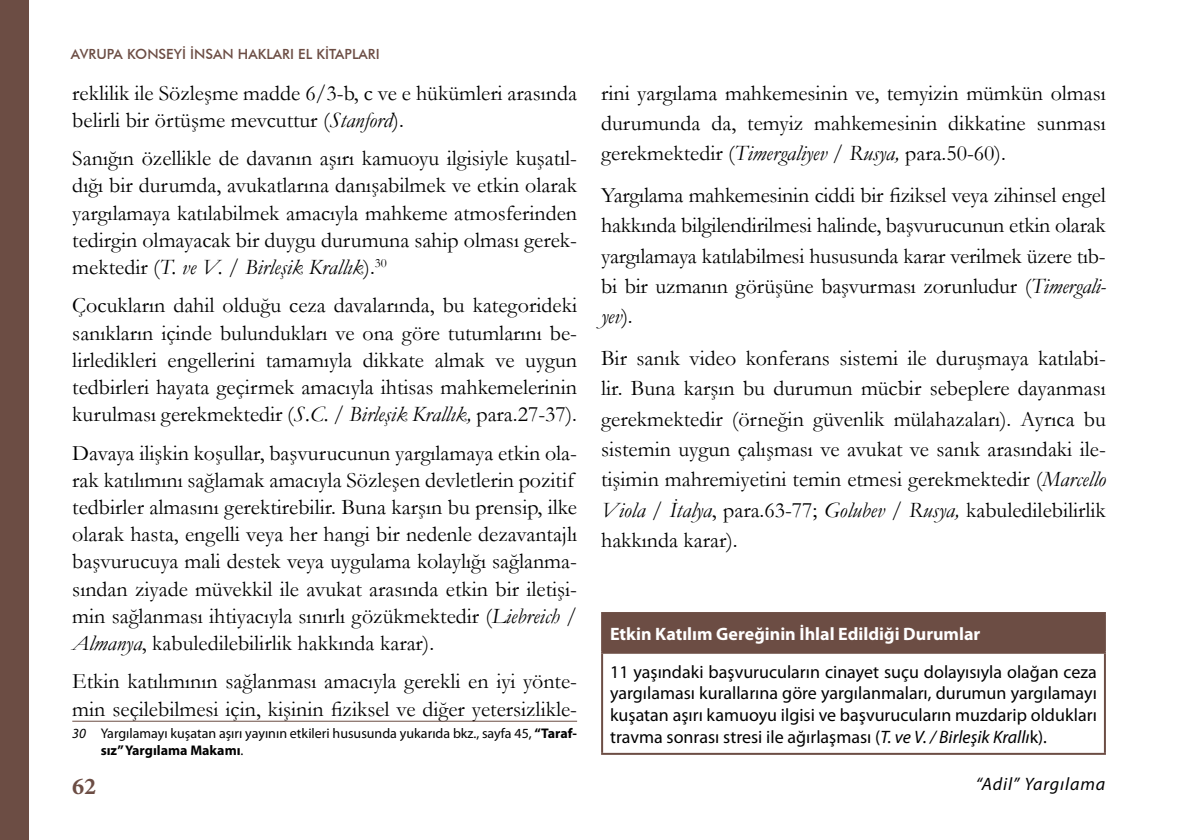
<style>
.page{position:relative;width:1191px;height:840px;background:#fff}
.page>*{position:absolute;margin:0;border:0;box-sizing:border-box;transform-origin:0 0}
.t1{font:700 24px "Minion Pro";color:#6c4d44}
.t2{font:22px/27.2px "Garamond";color:#000;text-align:justify}
.t3{font:18px/21.6px "Myriad Pro";color:#000;text-align:justify}
.t4{font:700 18px "Myriad Pro";color:#fff}
.t5{font:italic 18px "Myriad Pro";letter-spacing:.05em;color:#000}
.t6{font:14px/16.8px "Myriad Pro";color:#000}
.t7{font:500 14px "Futura BT";color:#6c4d44}
.s1{font-style:italic}
.s2{font-weight:700}
</style>
<div class="page">
<div style="left:0;top:0;width:28px;height:839px;background:#6c4d44"></div>
<hr style="left:72px;top:720px;width:505px;height:1px;background:#6c4d44">
<div style="left:602px;top:612px;width:503px;height:40px;background:#6c4d44"></div>
<hr style="left:601px;top:611px;width:505px;height:2px;background:#6c4d44">
<hr style="left:601px;top:613px;width:2px;height:38px;background:#6c4d44">
<hr style="left:1104px;top:613px;width:2px;height:38px;background:#6c4d44">
<hr style="left:601px;top:651px;width:505px;height:2px;background:#6c4d44">
<hr style="left:601px;top:653px;width:2px;height:99px;background:#6c4d44">
<hr style="left:1104px;top:653px;width:2px;height:99px;background:#6c4d44">
<hr style="left:601px;top:752px;width:505px;height:2px;background:#6c4d44">
<p class="t7" style="left:71px;top:46px;width:310px">AVRUPA KONSEYİ İNSAN HAKLARI EL KİTAPLARI</p>
<p class="t2" style="left:72px;top:78px;width:506px">reklilik ile Sözleşme madde 6/3-b, c ve e hükümleri arasında belirli bir örtüşme mevcuttur (<span class="s1">Stanford</span>).</p>
<p class="t2" style="left:72px;top:144px;width:506px">Sanığın özellikle de davanın aşırı kamuoyu ilgisiyle kuşatıl&shy;dığı bir durumda, avukatlarına danışabilmek ve etkin olarak yargılamaya katılabilmek amacıyla mahkeme atmosferinden tedirgin olmayacak bir duygu durumuna sahip olması gerek&shy;mektedir (<span class="s1">T. ve V. / Birleşik Krallık</span>).<sup>30</sup></p>
<p class="t2" style="left:72px;top:291px;width:506px">Çocukların dahil olduğu ceza davalarında, bu kategorideki sanıkların içinde bulundukları ve ona göre tutumlarını be&shy;lirledikleri engellerini tamamıyla dikkate almak ve uygun tedbirleri hayata geçirmek amacıyla ihtisas mahkemelerinin kurulması gerekmektedir (<span class="s1">S.C. / Birleşik Krallık,</span> para.27-37).</p>
<p class="t2" style="left:72px;top:438px;width:506px;text-align:left">Davaya ilişkin koşullar, başvurucunun yargılamaya etkin ola&shy;rak katılımını sağlamak amacıyla Sözleşen devletlerin pozitif tedbirler almasını gerektirebilir. Buna karşın bu prensip, ilke olarak hasta, engelli veya her hangi bir nedenle dezavantajlı başvurucuya mali destek veya uygulama kolaylığı sağlanma&shy;sından ziyade müvekkil ile avukat arasında etkin bir iletişi&shy;min sağlanması ihtiyacıyla sınırlı gözükmektedir (<span class="s1">Liebreich / Almanya</span>, kabuledilebilirlik hakkında karar).</p>
<p class="t2" style="left:72px;top:667px;width:506px">Etkin katılımının sağlanması amacıyla gerekli en iyi yönte&shy;min seçilebilmesi için, kişinin fiziksel ve diğer yetersizlikle-</p>
<p class="t6" style="left:101px;top:724px;width:478px;text-indent:-28px"><span class="s1">30</span> Yargılamayı kuşatan aşırı yayının etkileri hususunda yukarıda bkz., sayfa 45, <span class="s2">“Taraf&shy;sız” Yargılama Makamı</span>.</p>
<p class="t1" style="left:72px;top:768px;width:25px">62</p>
<p class="t2" style="left:601px;top:77px;width:506px;line-height:30.4px">rini yargılama mahkemesinin ve, temyizin mümkün olması durumunda da, temyiz mahkemesinin dikkatine sunması gerekmektedir (<span class="s1">Timergaliyev / Rusya,</span> para.50-60).</p>
<p class="t2" style="left:601px;top:179px;width:506px;line-height:30.4px">Yargılama mahkemesinin ciddi bir fiziksel veya zihinsel engel hakkında bilgilendirilmesi halinde, başvurucunun etkin olarak yargılamaya katılabilmesi hususunda karar verilmek üzere tıb&shy;bi bir uzmanın görüşüne başvurması zorunludur (<span class="s1">Timergali&shy;yev</span>).</p>
<p class="t2" style="left:601px;top:342px;width:506px;line-height:30.4px">Bir sanık video konferans sistemi ile duruşmaya katılabi&shy;lir. Buna karşın bu durumun mücbir sebeplere dayanması gerekmektedir (örneğin güvenlik mülahazaları). Ayrıca bu sistemin uygun çalışması ve avukat ve sanık arasındaki ile&shy;tişimin mahremiyetini temin etmesi gerekmektedir (<span class="s1">Marcello Viola / İtalya</span>, para.63-77; <span class="s1">Golubev / Rusya,</span> kabuledilebilirlik hakkında karar).</p>
<p class="t4" style="left:610px;top:621px;width:372px">Etkin Katılım Gereğinin İhlal Edildiği Durumlar</p>
<p class="t3" style="left:610px;top:660px;width:488px">11 yaşındaki başvurucuların cinayet suçu dolayısıyla olağan ceza yargılaması kurallarına göre yargılanmaları, durumun yargılamayı kuşatan aşırı kamuoyu ilgisi ve başvurucuların muzdarip oldukları travma sonrası stresi ile ağırlaşması (<span class="s1">T. ve V. / Birleşik Krallı</span>k).</p>
<p class="t5" style="left:976px;top:772px;width:131px">“Adil” Yargılama</p>
</div>
